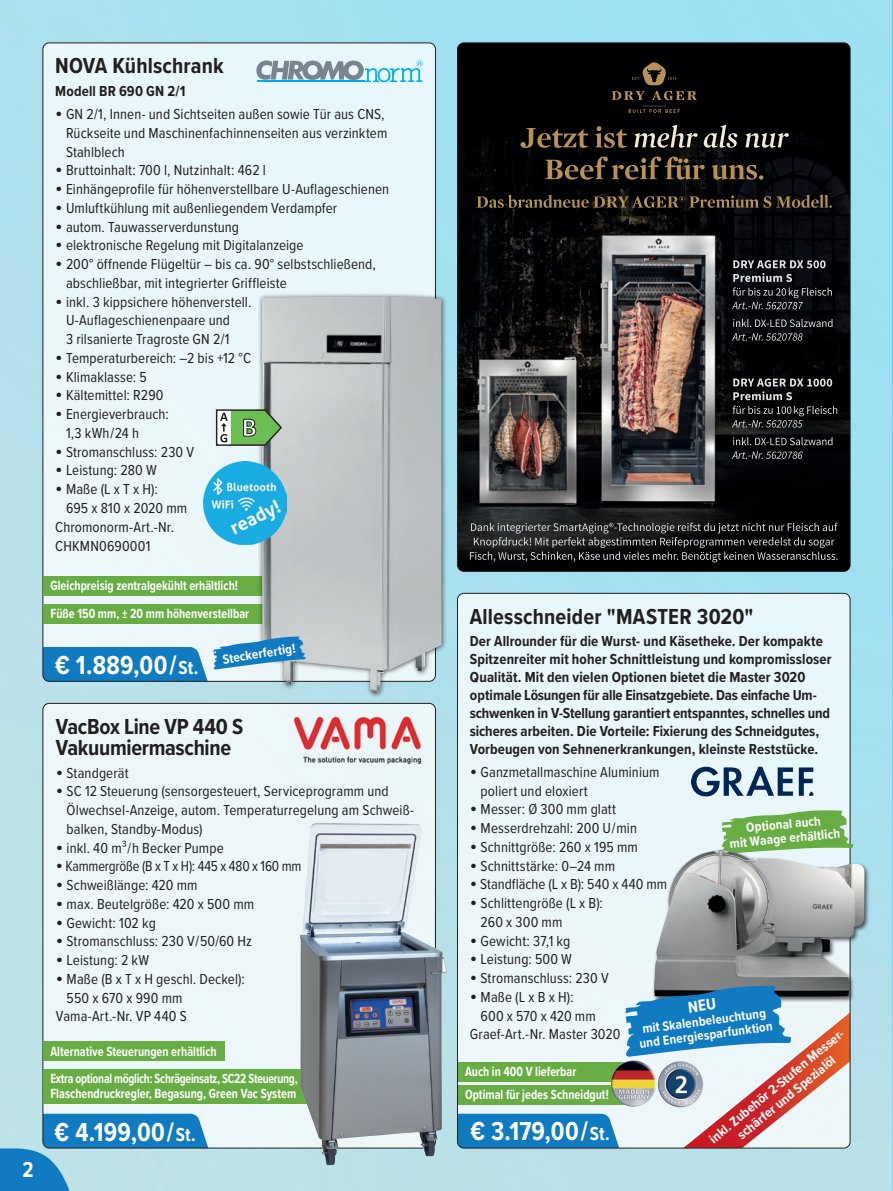
<style>
.page{position:relative;width:893px;height:1191px;background:#fff}
.page>*{position:absolute;margin:0;border:0;box-sizing:border-box;transform-origin:0 0}
.t1{font:700 27px "Proxima Nova Cond";letter-spacing:.01em;color:#fff;scale:.95 1}
.t2{font:700 22.5px/21px "Proxima Nova Cond";color:#231f20}
.t3{font:700 22.5px "Proxima Nova Cond";color:#fff;scale:.95 1}
.t4{font:15px/18.8px "Proxima Nova Cond";letter-spacing:.005em;color:#231f20}
.t5{font:700 15px/18px "Proxima Nova Cond";letter-spacing:.005em;color:#231f20}
.t6{font:15px "Proxima Nova Cond";letter-spacing:-.015em;color:#231f20;scale:.96 1}
.t7{font:700 13.8px "Proxima Nova Cond";color:#fff;scale:.9 1}
.t8{font:700 13.8px/27px "Proxima Nova Cond";letter-spacing:-.02em;color:#fff;scale:.9 1}
.t9{font:700 13.5px/14.1px "Proxima Nova Cond";color:#fff;text-align:center}
.t10{font:700 13.5px/15px "Proxima Nova Cond";color:#fff;text-align:center;scale:1.05 1}
.s1{font-size:21px}
.s2{font-size:19.5px}
</style>
<div class="page">
<img style="left:0;top:0;width:893px;height:1191px">
<div style="left:43px;top:703px;width:392px;height:445px;background:#edf7f9;border-radius:6px"></div>
<svg style="left:0;top:1113px;width:220px;height:78px;background:#6db1d4"></svg>
<div style="left:43px;top:43px;width:392px;height:638px;background:#e9f7fa;border-radius:6px"></div>
<div style="left:457px;top:593px;width:393px;height:555px;background:#e9f7fa;border-radius:6px"></div>
<div style="left:43px;top:604px;width:239px;height:19px;background:#67ad44"></div>
<div style="left:43px;top:576px;width:250px;height:19px;background:#67ad44"></div>
<div style="left:258px;top:292px;width:190px;height:406px;background:#231f20;opacity:.75"></div>
<img style="left:262px;top:297px;width:179px;height:396px">
<svg style="left:216px;top:409px;width:65px;height:37px;background:#84af79"></svg>
<svg style="left:256px;top:60px;width:167px;height:22px"></svg>
<img style="left:204px;top:461px;width:83px;height:83px">
<svg style="left:43px;top:636px;width:262px;height:45px"></svg>
<img style="left:457px;top:43px;width:393px;height:528px">
<svg style="left:470px;top:522px;width:368px;height:40px;background:#2e2f2f"></svg>
<svg style="left:545px;top:157px;width:218px;height:23px;background:#392e1d"></svg>
<svg style="left:635px;top:125px;width:154px;height:23px;background:#3e3d38"></svg>
<svg style="left:520px;top:126px;width:107px;height:22px;background:#372c1b"></svg>
<svg style="left:612px;top:61px;width:85px;height:52px;background:#1b160e"></svg>
<svg style="left:732px;top:451px;width:71px;height:8px"></svg>
<svg style="left:733px;top:437px;width:99px;height:8px"></svg>
<svg style="left:732px;top:406px;width:105px;height:21px;background:#262728"></svg>
<svg style="left:733px;top:378px;width:99px;height:22px;background:#3a3b3d"></svg>
<svg style="left:476px;top:195px;width:356px;height:13px;background:#3b301f"></svg>
<svg style="left:732px;top:333px;width:71px;height:8px"></svg>
<svg style="left:733px;top:319px;width:99px;height:8px"></svg>
<svg style="left:732px;top:260px;width:100px;height:49px;background:#2d2e32"></svg>
<img style="left:691px;top:766px;width:113px;height:30px">
<svg style="left:721px;top:810px;width:132px;height:37px;background:#7cb864"></svg>
<div style="left:652px;top:847px;width:218px;height:155px;background:#231f20;opacity:.75"></div>
<img style="left:654px;top:849px;width:210px;height:147px">
<img style="left:293px;top:716px;width:129px;height:49px">
<div style="left:43px;top:1041px;width:182px;height:19px;background:#67ad44"></div>
<div style="left:43px;top:1069px;width:298px;height:34px;background:#67ad44"></div>
<img style="left:300px;top:824px;width:137px;height:341px">
<svg style="left:457px;top:986px;width:393px;height:162px"></svg>
<h2 class="t3" style="left:23px;top:1153px;width:13px">2</h2>
<h2 class="t2" style="left:55px;top:55px;width:170px">NOVA Kühlschrank</h2>
<p class="t5" style="left:55px;top:82px;width:132px">Modell BR 690 GN 2/1</p>
<p class="t4" style="left:66px;top:104px;width:323px;text-indent:-11px"><span class="s1">•</span> GN 2/1, Innen- und Sichtseiten außen sowie Tür aus CNS,<br>Rückseite und Maschinenfachinnenseiten aus verzinktem<br>Stahlblech</p>
<p class="t4" style="left:55px;top:160px;width:212px"><span class="s1">•</span> Bruttoinhalt: 700 l, Nutzinhalt: 462 l</p>
<p class="t4" style="left:55px;top:179px;width:335px"><span class="s1">•</span> Einhängeprofile für höhenverstellbare U-Auflageschienen</p>
<p class="t4" style="left:55px;top:198px;width:283px"><span class="s1">•</span> Umluftkühlung mit außenliegendem Verdampfer</p>
<p class="t4" style="left:55px;top:217px;width:185px"><span class="s1">•</span> autom. Tauwasserverdunstung</p>
<p class="t4" style="left:55px;top:235px;width:250px"><span class="s1">•</span> elektronische Regelung mit Digitalanzeige</p>
<p class="t4" style="left:66px;top:254px;width:311px;text-indent:-11px"><span class="s1">•</span> 200° öffnende Flügeltür – bis ca. 90° selbstschließend, abschließbar, mit integrierter Griffleiste</p>
<p class="t4" style="left:66px;top:292px;width:187px;text-indent:-11px"><span class="s1">•</span> inkl. 3 kippsichere höhenverstell.<br>U-Auflageschienenpaare und<br>3 rilsanierte Tragroste GN 2/1</p>
<p class="t4" style="left:55px;top:348px;width:197px"><span class="s1">•</span> Temperaturbereich: –2 bis +12 °C</p>
<p class="t4" style="left:55px;top:367px;width:93px"><span class="s1">•</span> Klimaklasse: 5</p>
<p class="t4" style="left:55px;top:385px;width:110px"><span class="s1">•</span> Kältemittel: R290</p>
<p class="t4" style="left:66px;top:404px;width:104px;text-indent:-11px"><span class="s1">•</span> Energieverbrauch:<br>1,3 kWh / 24 h</p>
<p class="t4" style="left:55px;top:442px;width:140px"><span class="s1">•</span> Stromanschluss: 230 V</p>
<p class="t4" style="left:55px;top:460px;width:103px"><span class="s1">•</span> Leistung: 280 W</p>
<p class="t4" style="left:55px;top:479px;width:104px"><span class="s1">•</span> Maße (L x T x H):</p>
<p class="t4" style="left:66px;top:498px;width:123px">695 x 810 x 2020 mm</p>
<p class="t4" style="left:55px;top:517px;width:120px">Chromonorm-Art.-Nr.</p>
<p class="t4" style="left:55px;top:535px;width:97px">CHKMN0690001</p>
<p class="t7" style="left:51px;top:575px;width:210px">Gleichpreisig zentralgekühlt erhältlich!</p>
<h2 class="t2" style="left:470px;top:605px;width:285px">Allesschneider "MASTER 3020"</h2>
<p class="t5" style="left:470px;top:631px;width:363px">Der Allrounder für die Wurst- und Käsetheke. Der kompakte Spitzenreiter mit hoher Schnittleistung und kompromissloser Qualität. Mit den vielen Optionen bietet die Master 3020 optimale Lösungen für alle Einsatzgebiete. Das einfache Um&shy;schwenken in V-Stellung garantiert entspanntes, schnelles und sicheres arbeiten. Die Vorteile: Fixierung des Schneidgutes, Vorbeugen von Sehnenerkrankungen, kleinste Reststücke.</p>
<p class="t4" style="left:481px;top:762px;width:180px;text-indent:-11px"><span class="s1">•</span> Ganzmetallmaschine Aluminium poliert und eloxiert</p>
<p class="t4" style="left:470px;top:799px;width:148px"><span class="s1">•</span> Messer: Ø 300 mm glatt</p>
<p class="t4" style="left:470px;top:818px;width:169px"><span class="s1">•</span> Messerdrehzahl: 200 U / min</p>
<p class="t4" style="left:470px;top:837px;width:170px"><span class="s1">•</span> Schnittgröße: 260 x 195 mm</p>
<p class="t4" style="left:470px;top:855px;width:147px"><span class="s1">•</span> Schnittstärke: 0–24 mm</p>
<p class="t4" style="left:470px;top:874px;width:199px"><span class="s1">•</span> Standfläche (L x B): 540 x 440 mm</p>
<p class="t4" style="left:481px;top:893px;width:124px;text-indent:-11px"><span class="s1">•</span> Schlittengröße (L x B):<br>260 x 300 mm</p>
<p class="t4" style="left:470px;top:930px;width:102px"><span class="s1">•</span> Gewicht: 37,1 kg</p>
<p class="t4" style="left:470px;top:949px;width:104px"><span class="s1">•</span> Leistung: 500 W</p>
<p class="t4" style="left:470px;top:968px;width:140px"><span class="s1">•</span> Stromanschluss: 230 V</p>
<p class="t4" style="left:470px;top:987px;width:105px"><span class="s1">•</span> Maße (L x B x H):</p>
<p class="t4" style="left:481px;top:1005px;width:117px">600 x 570 x 420 mm</p>
<p class="t4" style="left:470px;top:1024px;width:152px">Graef-Art.-Nr. Master 3020</p>
<p class="t7" style="left:51px;top:603px;width:222px">Füße 150 mm, ± 20 mm höhenverstellbar</p>
<p class="t9" style="left:221px;top:652px;width:75px;rotate:-9deg">Steckerfertig!</p>
<h1 class="t1" style="left:55px;top:645px;width:152px">€ 1.889,00 / <span class="s2">St.</span></h1>
<h2 class="t2" style="left:56px;top:715px;width:189px">VacBox Line VP 440 S<br>Vakuumiermaschine</h2>
<p class="t4" style="left:56px;top:762px;width:74px"><span class="s1">•</span> Standgerät</p>
<p class="t4" style="left:67px;top:781px;width:349px;text-indent:-11px"><span class="s1">•</span> SC 12 Steuerung (sensorgesteuert, Serviceprogramm und<br>Ölwechsel-Anzeige, autom. Temperaturregelung am Schweiß&shy;balken, Standby-Modus)</p>
<p class="t4" style="left:56px;top:837px;width:169px"><span class="s1">•</span> inkl. 40 m³ / h Becker Pumpe</p>
<p class="t6" style="left:56px;top:855px;width:257px"><span class="s1">•</span> Kammergröße (B x T x H): 445 x 480 x 160 mm</p>
<p class="t4" style="left:56px;top:875px;width:143px"><span class="s1">•</span> Schweißlänge: 420 mm</p>
<p class="t4" style="left:56px;top:894px;width:200px"><span class="s1">•</span> max. Beutelgröße: 420 x 500 mm</p>
<p class="t4" style="left:56px;top:912px;width:101px"><span class="s1">•</span> Gewicht: 102 kg</p>
<p class="t4" style="left:56px;top:931px;width:197px"><span class="s1">•</span> Stromanschluss: 230 V / 50/60 Hz</p>
<p class="t4" style="left:56px;top:950px;width:95px"><span class="s1">•</span> Leistung: 2 kW</p>
<p class="t4" style="left:56px;top:969px;width:191px"><span class="s1">•</span> Maße (B x T x H geschl. Deckel):</p>
<p class="t4" style="left:67px;top:987px;width:117px">550 x 670 x 990 mm</p>
<p class="t4" style="left:56px;top:1006px;width:132px">Vama-Art.-Nr. VP 440 S</p>
<p class="t9" style="left:728px;top:821px;width:112px;rotate:-5deg">Optional auch<br>mit Waage erhältlich</p>
<p class="t9" style="left:637px;top:1021px;width:136px;rotate:-7deg">mit Skalenbeleuchtung und Energiesparfunktion</p>
<p class="t10" style="left:706px;top:1133px;width:167px;rotate:-39deg">inkl. Zubehör 2-Stufen Messer&shy;schärfer und Spezialöl</p>
<p class="t8" style="left:50px;top:1037px;width:276px">Alternative Steuerungen erhältlich<br>Extra optional möglich: Schrägeinsatz, SC22 Steuerung,</p>
<p class="t7" style="left:50px;top:1083px;width:275px">Flaschendruckregler, Begasung, Green Vac System</p>
<p class="t7" style="left:465px;top:1061px;width:125px">Auch in 400 V lieferbar</p>
<p class="t7" style="left:465px;top:1084px;width:161px">Optimal für jedes Schneidgut!</p>
<h1 class="t1" style="left:55px;top:1111px;width:150px">€ 4.199,00 / <span class="s2">St.</span></h1>
<h1 class="t1" style="left:470px;top:1111px;width:148px">€ 3.179,00 / <span class="s2">St.</span></h1>
</div>
